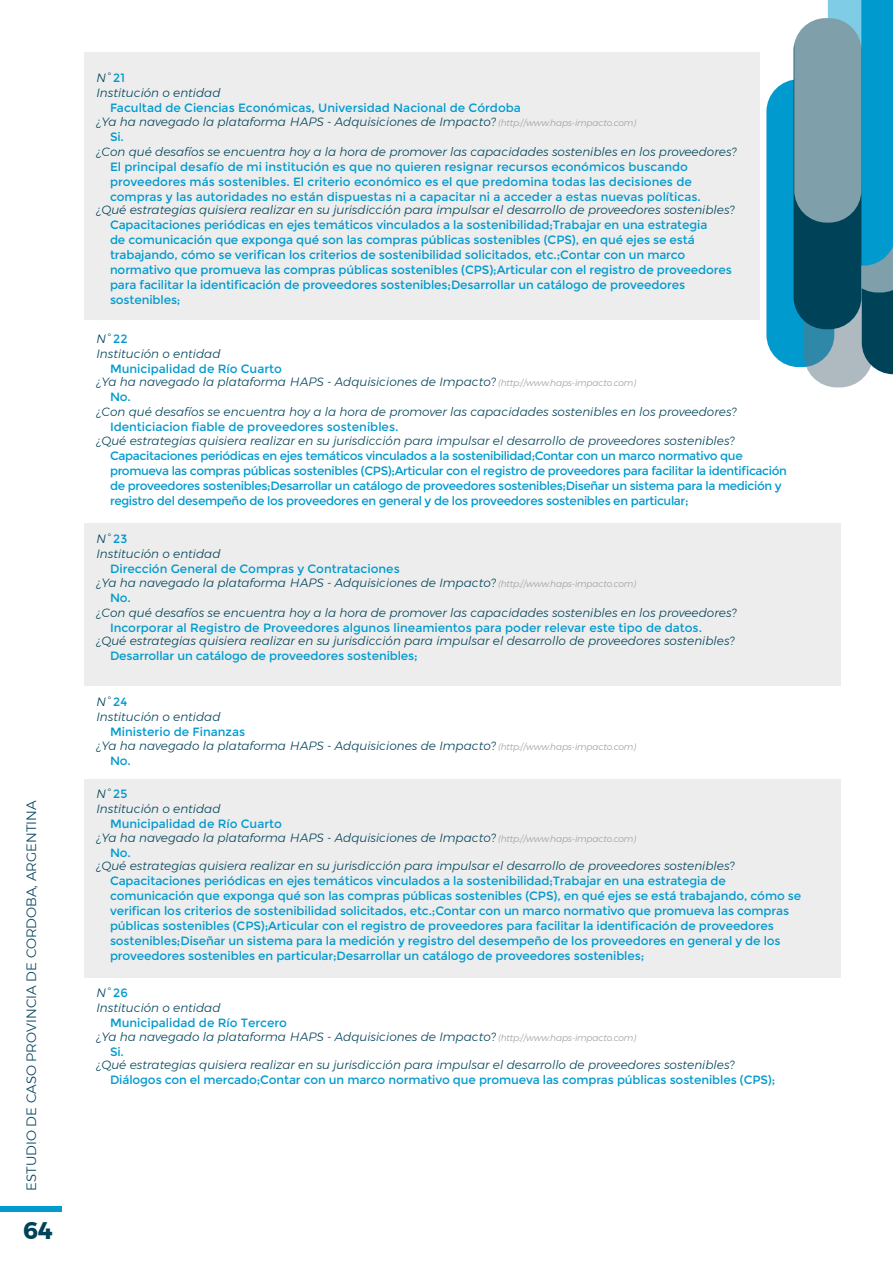
<style>
.page{position:relative;width:893px;height:1263px;background:#fff}
.page>*{position:absolute;margin:0;border:0;box-sizing:border-box;transform-origin:0 0}
.t1{font:700 24px "Montserrat";color:#004359}
.t2{font:300 13.5px "Montserrat";color:#004359}
.t3{font:12px/15px "Montserrat";letter-spacing:-.01em;color:#019ace}
.t4{font:italic 300 12px/15px "Montserrat";color:#004359}
.t5{font:12px/15px "Montserrat";letter-spacing:-.03em;color:#019ace}
.s1{font-weight:400;font-style:normal;color:#019ace}
.s2{font-weight:300;font-style:italic;color:#004359}
.s3{font-weight:300;font-style:italic;font-size:9px;color:#9d9d9c}
.s4{font-size:9px;color:#9d9d9c}
</style>
<div class="page">
<div style="left:0;top:1206px;width:62px;height:6px;background:#019ace"></div>
<div style="left:766px;top:79px;width:68px;height:288px;background:#019ace;border-radius:32px"></div>
<div style="left:804px;top:209px;width:69px;height:178px;background:#aebac0;border-radius:33px"></div>
<svg style="left:794px;top:0;width:99px;height:374px"></svg>
<div style="left:84px;top:52px;width:675px;height:267px;background:#ededed"></div>
<div style="left:84px;top:523px;width:757px;height:162px;background:#ededed"></div>
<div style="left:84px;top:779px;width:757px;height:198px;background:#ededed"></div>
<p class="t2" style="left:21px;top:1191px;width:392px;rotate:-90deg">ESTUDIO DE CASO PROVINCIA DE CORDOBA, ARGENTINA</p>
<h1 class="t1" style="left:24px;top:1212px;width:31px">64</h1>
<p class="t4" style="left:96px;top:70px;width:126px">N° <span class="s1">21<br></span>Institución o entidad</p>
<p class="t3" style="left:96px;top:101px;width:541px;line-height:13.5px;text-indent:14px">Facultad de Ciencias Económicas, Universidad Nacional de Córdoba<br><span class="s2">¿Ya ha navegado la plataforma HAPS - Adquisiciones de Impacto?</span> <span class="s3">(http://www.haps-impacto.com)</span></p>
<p class="t3" style="left:110px;top:129px;width:15px">Si.</p>
<p class="t4" style="left:96px;top:144px;width:642px">¿Con qué desafíos se encuentra hoy a la hora de promover las capacidades sostenibles en los proveedores?</p>
<p class="t3" style="left:110px;top:159px;width:592px">El principal desafío de mi institución es que no quieren resignar recursos económicos buscando proveedores más sostenibles. El criterio económico es el que predomina todas las decisiones de compras y las autoridades no están dispuestas ni a capacitar ni a acceder a estas nuevas políticas.</p>
<p class="t4" style="left:96px;top:202px;width:640px">¿Qué estrategias quisiera realizar en su jurisdicción para impulsar el desarrollo de proveedores sostenibles?</p>
<p class="t3" style="left:110px;top:218px;width:623px">Capacitaciones periódicas en ejes temáticos vinculados a la sostenibilidad;Trabajar en una estrategia<br>de comunicación que exponga qué son las compras públicas sostenibles (CPS), en qué ejes se está trabajando, cómo se verifican los criterios de sostenibilidad solicitados, etc.;Contar con un marco normativo que promueva las compras públicas sostenibles (CPS);Articular con el registro de proveedores para facilitar la identificación de proveedores sostenibles;Desarrollar un catálogo de proveedores sostenibles;</p>
<p class="t4" style="left:96px;top:331px;width:126px">N° <span class="s1">22<br></span>Institución o entidad</p>
<p class="t4" style="left:96px;top:362px;width:541px;line-height:13.5px;text-indent:14px"><span class="s1">Municipalidad de Río Cuarto<br></span>¿Ya ha navegado la plataforma HAPS - Adquisiciones de Impacto? <span class="s4">(http://www.haps-impacto.com)</span></p>
<p class="t3" style="left:110px;top:390px;width:22px">No.</p>
<p class="t4" style="left:96px;top:404px;width:642px">¿Con qué desafíos se encuentra hoy a la hora de promover las capacidades sostenibles en los proveedores?</p>
<p class="t3" style="left:110px;top:420px;width:290px">Identiciacion fiable de proveedores sostenibles.</p>
<p class="t4" style="left:96px;top:433px;width:640px">¿Qué estrategias quisiera realizar en su jurisdicción para impulsar el desarrollo de proveedores sostenibles?</p>
<p class="t5" style="left:110px;top:448px;width:678px">Capacitaciones periódicas en ejes temáticos vinculados a la sostenibilidad;Contar con un marco normativo que promueva las compras públicas sostenibles (CPS);Articular con el registro de proveedores para facilitar la identificación de proveedores sostenibles;Desarrollar un catálogo de proveedores sostenibles;Diseñar un sistema para la medición y registro del desempeño de los proveedores en general y de los proveedores sostenibles en particular;</p>
<p class="t4" style="left:96px;top:531px;width:126px">N° <span class="s1">23<br></span>Institución o entidad</p>
<p class="t4" style="left:96px;top:562px;width:541px;line-height:13.5px;text-indent:14px"><span class="s1">Dirección General de Compras y Contrataciones<br></span>¿Ya ha navegado la plataforma HAPS - Adquisiciones de Impacto? <span class="s4">(http://www.haps-impacto.com)</span></p>
<p class="t3" style="left:110px;top:590px;width:22px">No.</p>
<p class="t4" style="left:96px;top:605px;width:642px">¿Con qué desafíos se encuentra hoy a la hora de promover las capacidades sostenibles en los proveedores?</p>
<p class="t3" style="left:110px;top:620px;width:594px">Incorporar al Registro de Proveedores algunos lineamientos para poder relevar este tipo de datos.</p>
<p class="t4" style="left:96px;top:633px;width:640px">¿Qué estrategias quisiera realizar en su jurisdicción para impulsar el desarrollo de proveedores sostenibles?</p>
<p class="t3" style="left:110px;top:648px;width:309px">Desarrollar un catálogo de proveedores sostenibles;</p>
<p class="t4" style="left:96px;top:694px;width:126px">N° <span class="s1">24<br></span>Institución o entidad</p>
<p class="t4" style="left:96px;top:725px;width:541px;line-height:13.5px;text-indent:14px"><span class="s1">Ministerio de Finanzas<br></span>¿Ya ha navegado la plataforma HAPS - Adquisiciones de Impacto? <span class="s4">(http://www.haps-impacto.com)</span></p>
<p class="t3" style="left:110px;top:753px;width:22px">No.</p>
<p class="t4" style="left:96px;top:786px;width:126px">N° <span class="s1">25<br></span>Institución o entidad</p>
<p class="t4" style="left:96px;top:817px;width:541px;line-height:13.5px;text-indent:14px"><span class="s1">Municipalidad de Río Cuarto<br></span>¿Ya ha navegado la plataforma HAPS - Adquisiciones de Impacto? <span class="s4">(http://www.haps-impacto.com)</span></p>
<p class="t3" style="left:110px;top:845px;width:22px">No.</p>
<p class="t4" style="left:96px;top:858px;width:640px">¿Qué estrategias quisiera realizar en su jurisdicción para impulsar el desarrollo de proveedores sostenibles?</p>
<p class="t3" style="left:110px;top:873px;width:693px">Capacitaciones periódicas en ejes temáticos vinculados a la sostenibilidad;Trabajar en una estrategia de comunicación que exponga qué son las compras públicas sostenibles (CPS), en qué ejes se está trabajando, cómo se verifican los criterios de sostenibilidad solicitados, etc.;Contar con un marco normativo que promueva las compras públicas sostenibles (CPS);Articular con el registro de proveedores para facilitar la identificación de proveedores sostenibles;Diseñar un sistema para la medición y registro del desempeño de los proveedores en general y de los proveedores sostenibles en particular;Desarrollar un catálogo de proveedores sostenibles;</p>
<p class="t4" style="left:96px;top:985px;width:126px">N° <span class="s1">26<br></span>Institución o entidad</p>
<p class="t4" style="left:96px;top:1016px;width:541px;line-height:13.5px;text-indent:14px"><span class="s1">Municipalidad de Río Tercero<br></span>¿Ya ha navegado la plataforma HAPS - Adquisiciones de Impacto? <span class="s4">(http://www.haps-impacto.com)</span></p>
<p class="t3" style="left:110px;top:1044px;width:15px">Si.</p>
<p class="t4" style="left:96px;top:1057px;width:640px">¿Qué estrategias quisiera realizar en su jurisdicción para impulsar el desarrollo de proveedores sostenibles?</p>
<p class="t3" style="left:110px;top:1072px;width:667px">Diálogos con el mercado;Contar con un marco normativo que promueva las compras públicas sostenibles (CPS);</p>
</div>
